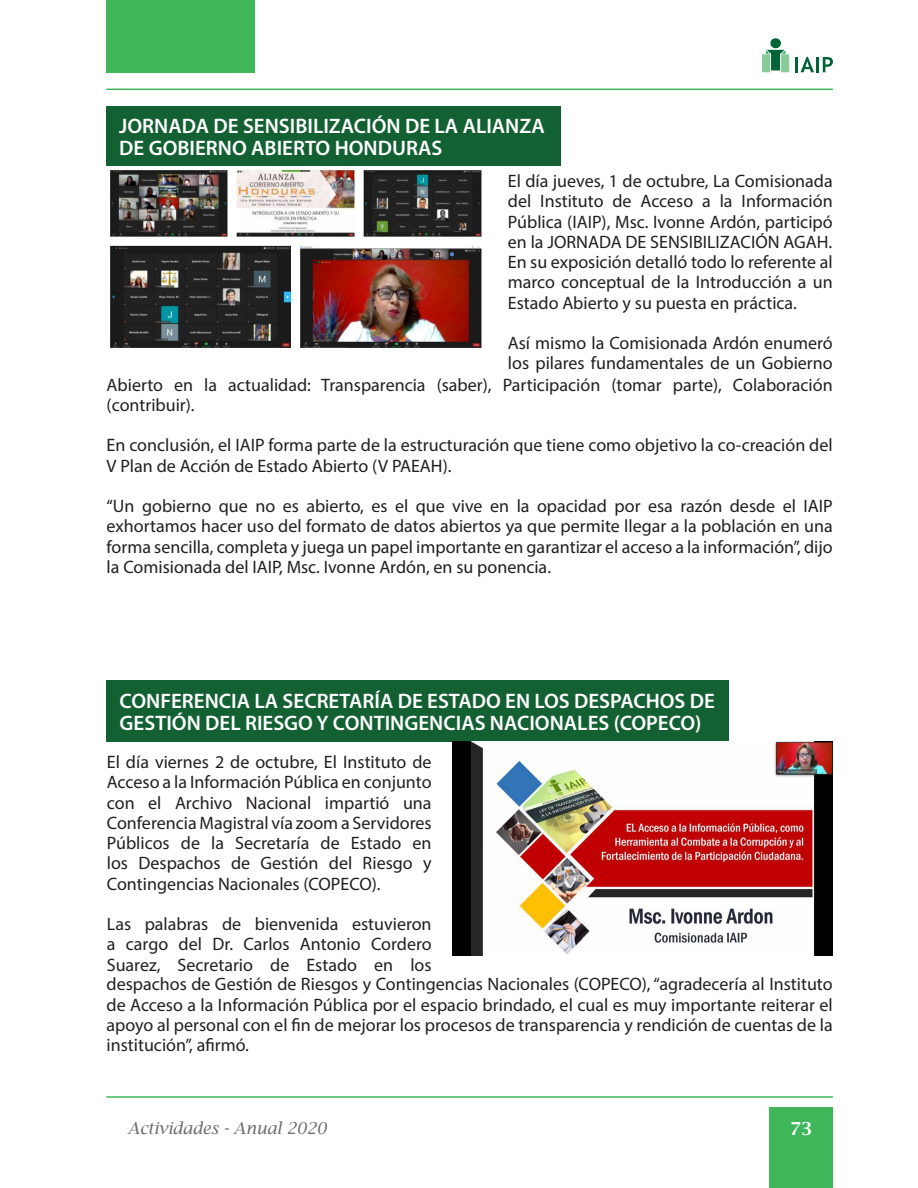
<style>
.page{position:relative;width:918px;height:1188px;background:#fff}
.page>*{position:absolute;margin:0;border:0;box-sizing:border-box;transform-origin:0 0}
.t1{font:600 21px/22.5px "Myriad Pro";color:#fff}
.t2{font:18px/20.2px "Myriad Pro";color:#231f20;text-align:justify}
.t3{font:600 18px "Lucida Bright";color:#fff}
.t4{font:italic 16.5px "Lucida Bright";color:#6c6d70}
</style>
<div class="page">
<div style="left:106px;top:106px;width:455px;height:60px;background:#136033"></div>
<div style="left:107px;top:680px;width:622px;height:62px;background:#136033"></div>
<img style="left:110px;top:166px;width:372px;height:185px">
<img style="left:453px;top:742px;width:380px;height:214px">
<div style="left:769px;top:1107px;width:64px;height:81px;background:#3eb659"></div>
<div style="left:106px;top:0;width:149px;height:72px;background:#3eb659"></div>
<hr style="left:106px;top:89px;width:727px;height:1px;background:#3fb659">
<hr style="left:106px;top:1096px;width:727px;height:2px;background:#3fb659">
<svg style="left:823px;top:57px;width:10px;height:15px"></svg>
<svg style="left:796px;top:57px;width:18px;height:15px"></svg>
<hr style="left:816px;top:57px;width:3px;height:15px;background:#006436">
<svg style="left:762px;top:38px;width:27px;height:34px"></svg>
<p class="t1" style="left:119px;top:114px;width:427px">JORNADA DE SENSIBILIZACIÓN DE LA ALIANZA<br>DE GOBIERNO ABIERTO HONDURAS</p>
<p class="t2" style="left:508px;top:171px;width:326px">El día jueves, 1 de octubre, La Comisionada del Instituto de Acceso a la Información Pública (IAIP), Msc. Ivonne Ardón, participó en la JORNADA DE SENSIBILIZACIÓN AGAH.</p>
<p class="t2" style="left:508px;top:252px;width:326px">En su exposición detalló todo lo referente al marco conceptual de la Introducción a un Estado Abierto y su puesta en práctica.</p>
<p class="t2" style="left:508px;top:333px;width:326px">Así mismo la Comisionada Ardón enumeró los pilares fundamentales de un Gobierno</p>
<p class="t2" style="left:107px;top:374px;width:728px">Abierto en la actualidad: Transparencia (saber), Participación (tomar parte), Colaboración (contribuir).</p>
<p class="t2" style="left:107px;top:435px;width:728px">En conclusión, el IAIP forma parte de la estructuración que tiene como objetivo la co-creación del<br>V Plan de Acción de Estado Abierto (V PAEAH).</p>
<p class="t2" style="left:107px;top:496px;width:728px">“Un gobierno que no es abierto, es el que vive en la opacidad por esa razón desde el IAIP exhortamos hacer uso del formato de datos abiertos ya que permite llegar a la población en una forma sencilla, completa y juega un papel importante en garantizar el acceso a la información”, dijo la Comisionada del IAIP, Msc. Ivonne Ardón, en su ponencia.</p>
<p class="t1" style="left:120px;top:689px;width:597px">CONFERENCIA LA SECRETARÍA DE ESTADO EN LOS DESPACHOS DE<br>GESTIÓN DEL RIESGO Y CONTINGENCIAS NACIONALES (COPECO)</p>
<p class="t2" style="left:107px;top:752px;width:326px">El día viernes 2 de octubre, El Instituto de Acceso a la Información Pública en conjunto con el Archivo Nacional impartió una Conferencia Magistral vía zoom a Servidores Públicos de la Secretaría de Estado en los Despachos de Gestión del Riesgo y Contingencias Nacionales (COPECO).</p>
<p class="t2" style="left:107px;top:914px;width:326px">Las palabras de bienvenida estuvieron a cargo del Dr. Carlos Antonio Cordero Suarez, Secretario de Estado en los</p>
<p class="t2" style="left:107px;top:974px;width:728px">despachos de Gestión de Riesgos y Contingencias Nacionales (COPECO), “agradecería al Instituto de Acceso a la Información Pública por el espacio brindado, el cual es muy importante reiterar el apoyo al personal con el fin de mejorar los procesos de transparencia y rendición de cuentas de la institución”, afirmó.</p>
<p class="t4" style="left:128px;top:1118px;width:201px">Actividades - Anual 2020</p>
<p class="t3" style="left:790px;top:1119px;width:24px">73</p>
</div>
